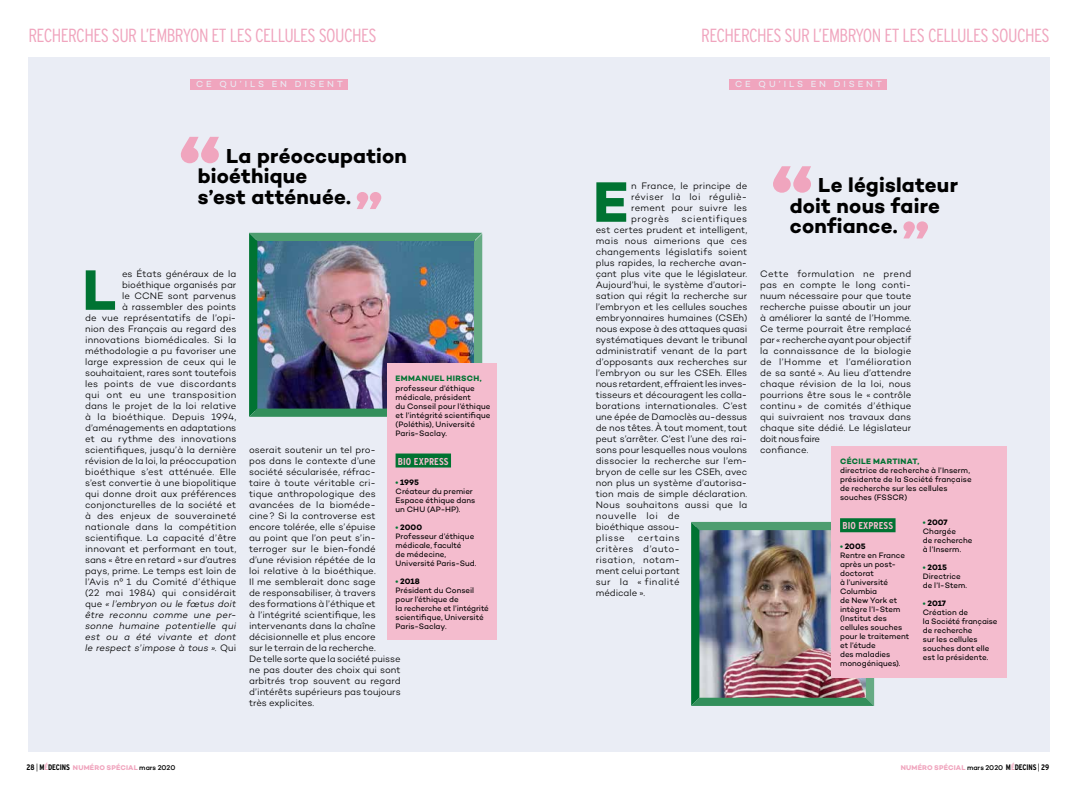
<style>
.page{position:relative;width:1078px;height:794px;background:#fff}
.page>*{position:absolute;margin:0;border:0;box-sizing:border-box;transform-origin:0 0}
.t1{font:700 58px "Campton";color:#007332}
.t2{font:700 20.6px/20.6px "Campton";letter-spacing:.01em;color:#000}
.t3{font:300 condensed 19px "Interstate";letter-spacing:-.03em;color:#f0a5be}
.t4{font:700 condensed 10px "Interstate";letter-spacing:.01em;color:#f4bcce}
.t5{font:300 9.5px/11px "Campton";letter-spacing:.005em;color:#000}
.t6{font:9px "Campton";letter-spacing:.325em;color:#eaedf5}
.t7{font:8px/9px "Campton";color:#000}
.t8{font:700 8px "Campton";letter-spacing:.035em;color:#007332}
.t9{font:700 7px "Campton";letter-spacing:.02em;color:#f0a5be}
.s1{font-style:italic}
.s2{font-weight:700;color:#007332}
.s3{font-weight:700}
.s4{font-family:"Interstate";font-stretch:condensed;font-size:8px;color:#000}
.s5{font-family:"Interstate";font-weight:300;font-stretch:condensed;font-size:8px;color:#000}
.s6{font-family:"Interstate";font-stretch:condensed;font-size:8px}
.s7{font-weight:500;color:#000}
</style>
<div class="page">
<div style="left:28px;top:57px;width:1021px;height:694px;background:#eaedf5"></div>
<div style="left:729px;top:79px;width:157px;height:10px;background:#f0a5be"></div>
<div style="left:191px;top:79px;width:157px;height:10px;background:#f0a5be"></div>
<img style="left:249px;top:233px;width:233px;height:184px">
<div style="left:387px;top:364px;width:109px;height:276px;background:#f4bcce"></div>
<div style="left:395px;top:453px;width:56px;height:14px;background:#007332"></div>
<svg style="left:903px;top:221px;width:24px;height:17px"></svg>
<svg style="left:773px;top:166px;width:37px;height:27px"></svg>
<svg style="left:356px;top:192px;width:25px;height:17px"></svg>
<svg style="left:181px;top:137px;width:38px;height:26px"></svg>
<img style="left:691px;top:522px;width:182px;height:184px">
<div style="left:831px;top:446px;width:175px;height:231px;background:#f4bcce"></div>
<div style="left:839px;top:518px;width:56px;height:14px;background:#007332"></div>
<h3 class="t3" style="left:28px;top:25px;width:350px">RECHERCHES SUR L’EMBRYON ET LES CELLULES SOUCHES</h3>
<h3 class="t3" style="left:701px;top:25px;width:350px">RECHERCHES SUR L’EMBRYON ET LES CELLULES SOUCHES</h3>
<p class="t6" style="left:196px;top:79px;width:148px">CE QU’ILS EN DISENT</p>
<p class="t6" style="left:735px;top:79px;width:148px">CE QU’ILS EN DISENT</p>
<h2 class="t2" style="left:198px;top:145px;width:211px;text-indent:28px">La préoccupation bioéthique<br>s’est atténuée.</h2>
<p class="t5" style="left:85px;top:268px;width:153px;text-align:right">es États généraux de la bioéthique organisés par<br>le CCNE sont parvenus<br>à rassembler des points<br>de vue représentatifs de l’opi&shy;nion des Français au regard des innovations biomédicales. Si la méthodologie a pu favoriser une large expression de ceux qui le souhaitaient, rares sont toutefois les points de vue discordants qui ont eu une transposition dans le projet de la loi relative à la bioéthique. Depuis 1994, d’aménagements en adaptations et au rythme des innovations scientifiques, jusqu’à la dernière révision de la loi, la préoccupation bioéthique s’est atténuée. Elle s’est convertie à une biopolitique qui donne droit aux préférences conjoncturelles de la société et à des enjeux de souveraineté nationale dans la compétition scientifique. La capacité d’être innovant et performant en tout, sans « être en retard » sur d’autres pays, prime. Le temps est loin de l’Avis n° 1 du Comité d’éthique (22 mai 1984) qui considérait que <span class="s1">« l’embryon ou le fœtus doit être reconnu comme une per&shy;sonne humaine potentielle qui est ou a été vivante et dont le respect s’impose à tous ».</span> Qui</p>
<h1 class="t1" style="left:82px;top:253px;width:35px">L</h1>
<p class="t8" style="left:395px;top:374px;width:88px">EMMANUEL HIRSCH,</p>
<p class="t7" style="left:395px;top:383px;width:96px">professeur d’éthique médicale, président<br>du Conseil pour l’éthique et l’intégrité scientifique (Poléthis), Université<br>Paris-Saclay.</p>
<p class="t4" style="left:398px;top:455px;width:52px">BIO EXPRESS</p>
<p class="t7" style="left:395px;top:477px;width:81px"><span class="s2">•</span> <span class="s3">1995<br></span>Créateur du premier<br>Espace éthique dans un CHU (AP-HP).</p>
<p class="t7" style="left:395px;top:522px;width:82px"><span class="s2">•</span> <span class="s3">2000<br></span>Professeur d’éthique médicale, faculté<br>de médecine,<br>Université Paris-Sud.</p>
<p class="t7" style="left:395px;top:576px;width:95px"><span class="s2">•</span> <span class="s3">2018<br></span>Président du Conseil pour l’éthique de<br>la recherche et l’intégrité scientifique, Université<br>Paris-Saclay.</p>
<p class="t5" style="left:249px;top:444px;width:153px">oserait soutenir un tel pro-<br>pos dans le contexte d’une société sécularisée, réfrac-<br>taire à toute véritable cri&shy;tique anthropologique des avancées de la bioméde&shy;cine? Si la controverse est encore tolérée, elle s’épuise<br>au point que l’on peut s’in&shy;terroger sur le bien-fondé d’une révision répétée de la<br>loi relative à la bioéthique.<br>Il me semblerait donc sage<br>de responsabiliser, à travers<br>des formations à l’éthique et<br>à l’intégrité scientifique, les intervenants dans la chaîne décisionnelle et plus encore<br>sur le terrain de la recherche.<br>De telle sorte que la société puisse ne pas douter des choix qui sont arbitrés trop souvent au regard d’intérêts supérieurs pas toujours très explicites.</p>
<p class="t5" style="left:631px;top:180px;width:118px;text-align:justify">n France, le principe de réviser la loi réguliè&shy;rement pour suivre les progrès</p>
<h1 class="t1" style="left:592px;top:165px;width:37px">E</h1>
<p class="t5" style="left:595px;top:213px;width:153px;text-indent:86px">scientifiques est certes prudent et intelligent, mais nous aimerions que ces changements législatifs soient plus rapides, la recherche avan&shy;çant plus vite que le législateur.<br>Aujourd’hui, le système d’autori&shy;sation qui régit la recherche sur l’embryon et les cellules souches embryonnaires humaines (CSEh) nous expose à des attaques quasi systématiques devant le tribunal administratif venant de la part d’opposants aux recherches sur l’embryon ou sur les CSEh. Elles nous retardent, effraient les inves&shy;tisseurs et découragent les colla&shy;borations internationales. C’est une épée de Damoclès au-dessus de nos têtes. À tout moment, tout peut s’arrêter. C’est l’une des rai&shy;sons pour lesquelles nous voulons dissocier la recherche sur l’em&shy;bryon de celle sur les CSEh, avec non plus un système d’autorisa&shy;tion mais de simple déclaration.<br>Nous souhaitons aussi que la nouvelle loi de<br>bioéthique assou-<br>plisse</p>
<p class="t5" style="left:595px;top:532px;width:86px;text-align:justify;text-indent:42px">certains critères d’auto&shy;risation, notam&shy;ment celui portant sur la « finalité médicale ».</p>
<h2 class="t2" style="left:789px;top:175px;width:170px;text-indent:28px">Le législateur doit nous faire confiance.</h2>
<p class="t5" style="left:759px;top:268px;width:153px">Cette formulation ne prend pas en compte le long conti&shy;nuum nécessaire pour que toute recherche puisse aboutir un jour à améliorer la santé de l’Homme.<br>Ce terme pourrait être remplacé par « recherche ayant pour objectif la connaissance de la biologie de l’Homme et l’amélioration de sa santé ». Au lieu d’attendre chaque révision de la loi, nous pourrions être sous le « contrôle continu » de comités d’éthique qui suivraient nos travaux dans chaque site dédié. Le législateur doit nous faire<br>confiance.</p>
<p class="t8" style="left:839px;top:456px;width:81px">CÉCILE MARTINAT,</p>
<p class="t7" style="left:839px;top:466px;width:133px">directrice de recherche à l’Inserm, présidente de la Société française de recherche sur les cellules souches (FSSCR)</p>
<p class="t4" style="left:842px;top:520px;width:52px">BIO EXPRESS</p>
<p class="t7" style="left:839px;top:542px;width:71px"><span class="s2">•</span> <span class="s3">2005<br></span>Rentre en France après un post&shy;doctorat<br>à l’université<br>Columbia<br>de New York et intègre l’I-Stem (Institut des cellules souches pour le traitement et l’étude<br>des maladies monogéniques).</p>
<p class="t7" style="left:922px;top:518px;width:51px"><span class="s2">•</span> <span class="s3">2007<br></span>Chargée<br>de recherche à l’Inserm.</p>
<p class="t7" style="left:922px;top:563px;width:46px"><span class="s2">•</span> <span class="s3">2015<br></span>Directrice de l’I-Stem.</p>
<p class="t7" style="left:922px;top:599px;width:76px"><span class="s2">•</span> <span class="s3">2017<br></span>Création de<br>la Société française de recherche<br>sur les cellules souches dont elle est la présidente.</p>
<p class="t9" style="left:26px;top:763px;width:150px"><span class="s4">28</span> <span class="s5">|</span> <span class="s4">M</span><span class="s6">É</span><span class="s4">DECINS</span> NUMÉRO SPÉCIAL <span class="s7">mars 2020</span></p>
<p class="t9" style="left:900px;top:763px;width:150px">NUMÉRO SPÉCIAL <span class="s7">mars 2020</span> <span class="s4">M</span><span class="s6">É</span><span class="s4">DECINS</span> <span class="s5">|</span> <span class="s4">29</span></p>
</div>
